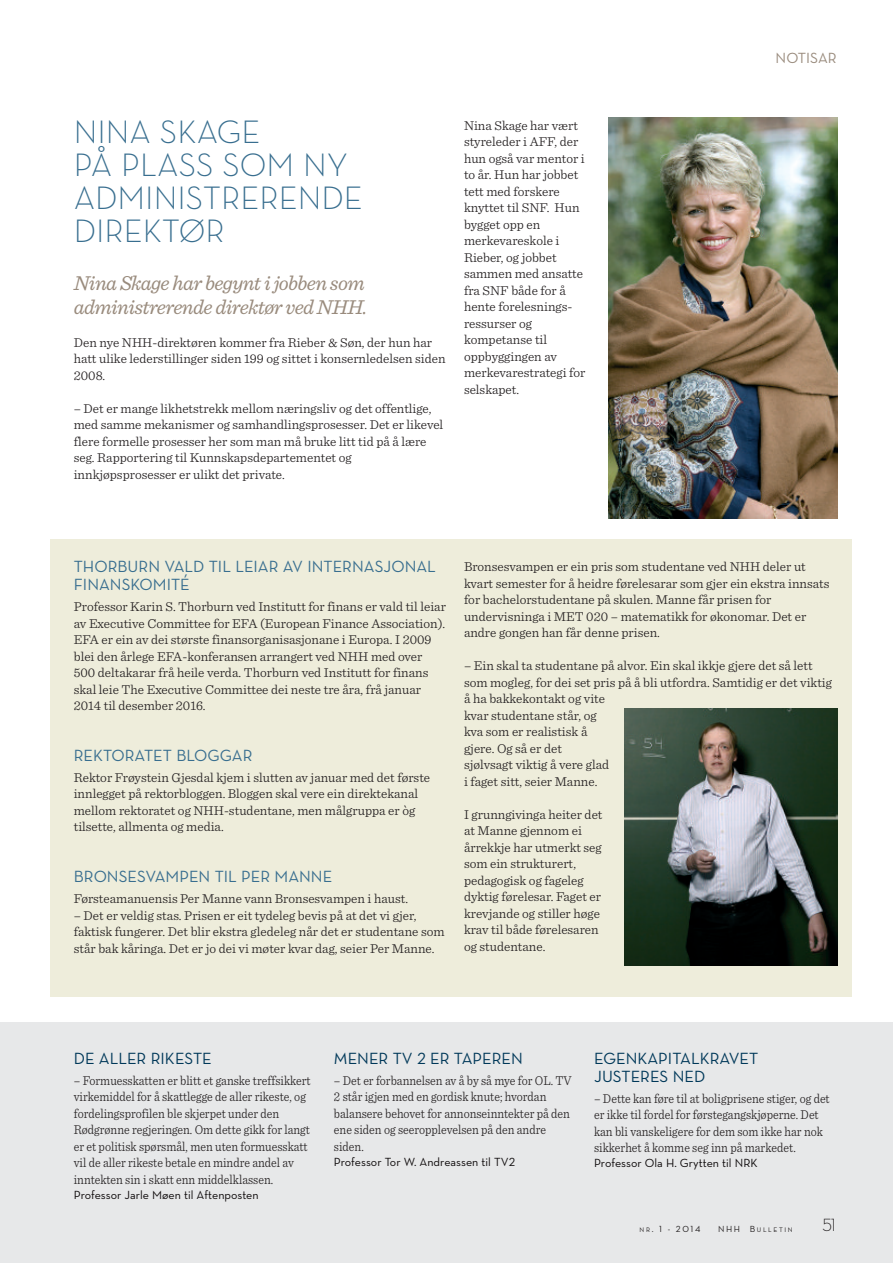
<style>
.page{position:relative;width:893px;height:1263px;background:#fff}
.page>*{position:absolute;margin:0;border:0;box-sizing:border-box;transform-origin:0 0}
.t1{font:300 33px/33px "Neutraface Text";color:#386e8f}
.t2{font:italic 21px/24px "Sentinel";letter-spacing:-.03em;color:#998b7d}
.t3{font:300 18px "Neutraface Text";color:#231f20}
.t4{font:16.5px/18px "Neutraface Text";color:#386e8f}
.t5{font:16.5px/18px "Neutraface Text Book Alt";color:#003859}
.t6{font:15px "Neutraface Text";color:#998b7d}
.t7{font:300 13.5px/16.5px "Sentinel";color:#231f20}
.t8{font:300 13.5px/16.5px "Sentinel";color:#231f20;scale:.9 1}
.t9{font:12px "Neutraface Text";color:#0d090a}
.t10{font:9px "Neutraface Text Book Alt";color:#231f20}
.t11{font:6.75px "Neutraface Text Book Alt";letter-spacing:.245em;color:#231f20}
.s1{font-size:6.75px}
.s2{font-size:9px}
</style>
<div class="page">
<div style="left:0;top:1022px;width:893px;height:241px;background:#e7e8e9"></div>
<div style="left:50px;top:539px;width:801px;height:458px;background:#eeeddb"></div>
<img style="left:609px;top:117px;width:229px;height:401px">
<img style="left:625px;top:709px;width:213px;height:256px">
<h1 class="t1" style="left:74px;top:115px;width:290px">NINA SKAGE<br>PÅ PLASS SOM NY<br>ADMINISTRERENDE<br>DIREKTØR</h1>
<h2 class="t2" style="left:74px;top:272px;width:295px">Nina Skage har begynt i jobben som administrerende direktør ved NHH.</h2>
<p class="t7" style="left:74px;top:335px;width:373px">Den nye NHH-direktøren kommer fra Rieber &amp; Søn, der hun har hatt ulike lederstillinger siden 199 og sittet i konsernledelsen siden<br>2008.</p>
<p class="t7" style="left:74px;top:401px;width:371px">– Det er mange likhetstrekk mellom næringsliv og det offentlige, med samme mekanismer og samhandlingsprosesser. Det er likevel flere formelle prosesser her som man må bruke litt tid på å lære seg. Rapportering til Kunnskapsdepartementet og innkjøpsprosesser er ulikt det private.</p>
<p class="t7" style="left:464px;top:118px;width:123px">Nina Skage har vært styreleder i AFF, der hun også var mentor i to år. Hun har jobbet tett med forskere knyttet til SNF. Hun bygget opp en merkevareskole i<br>Rieber, og jobbet sammen med ansatte fra SNF både for å hente forelesnings&shy;ressurser og kompetanse til oppbyggingen av merkevarestrategi for selskapet.</p>
<p class="t6" style="left:776px;top:49px;width:63px">NOTISAR</p>
<p class="t4" style="left:74px;top:558px;width:364px">THORBURN VALD TIL LEIAR AV INTERNASJONAL<br>FINANSKOMITÉ</p>
<p class="t7" style="left:74px;top:599px;width:374px">Professor Karin S. Thorburn ved Institutt for finans er vald til leiar av Executive Committee for EFA (European Finance Association).<br>EFA er ein av dei største finansorganisasjonane i Europa. I 2009 blei den årlege EFA-konferansen arrangert ved NHH med over 500 deltakarar frå heile verda. Thorburn ved Institutt for finans skal leie The Executive Committee dei neste tre åra, frå januar 2014 til desember 2016.</p>
<p class="t4" style="left:74px;top:746px;width:180px">REKTORATET BLOGGAR</p>
<p class="t7" style="left:74px;top:770px;width:358px">Rektor Frøystein Gjesdal kjem i slutten av januar med det første innlegget på rektorbloggen. Bloggen skal vere ein direktekanal mellom rektoratet og NHH-studentane, men målgruppa er òg tilsette, allmenta og media.</p>
<p class="t4" style="left:74px;top:868px;width:260px">BRONSESVAMPEN TIL PER MANNE</p>
<p class="t7" style="left:74px;top:891px;width:336px">Førsteamanuensis Per Manne vann Bronsesvampen i haust.</p>
<p class="t7" style="left:74px;top:908px;width:372px">– Det er veldig stas. Prisen er eit tydeleg bevis på at det vi gjer, faktisk fungerer. Det blir ekstra gledeleg når det er studentane som står bak kåringa. Det er jo dei vi møter kvar dag, seier Per Manne.</p>
<p class="t7" style="left:464px;top:559px;width:367px">Bronsesvampen er ein pris som studentane ved NHH deler ut kvart semester for å heidre førelesarar som gjer ein ekstra innsats for bachelorstudentane på skulen. Manne får prisen for undervisninga i MET 020 – matematikk for økonomar. Det er andre gongen han får denne prisen.</p>
<p class="t7" style="left:464px;top:658px;width:370px">– Ein skal ta studentane på alvor. Ein skal ikkje gjere det så lett som mogleg, for dei set pris på å bli utfordra. Samtidig er det viktig å ha bakkekontakt og vite<br>kvar studentane står, og<br>kva som er realistisk å<br>gjere. Og så er det<br>sjølvsagt viktig å vere glad<br>i faget sitt, seier Manne.</p>
<p class="t7" style="left:464px;top:807px;width:140px">I grunngivinga heiter det at Manne gjennom ei årrekkje har utmerkt seg som ein strukturert, pedagogisk og fageleg dyktig førelesar. Faget er krevjande og stiller høge krav til både førelesaren og studentane.</p>
<p class="t5" style="left:74px;top:1049px;width:140px">DE ALLER RIKESTE</p>
<p class="t8" style="left:74px;top:1073px;width:265px">– Formuesskatten er blitt et ganske treffsikkert virkemiddel for å skattlegge de aller rikeste, og fordelingsprofilen ble skjerpet under den Rødgrønne regjeringen. Om dette gikk for langt er et politisk spørsmål, men uten formuesskatt vil de aller rikeste betale en mindre andel av inntekten sin i skatt enn middelklassen.</p>
<p class="t9" style="left:74px;top:1187px;width:186px">Professor Jarle Møen til Aftenposten</p>
<p class="t5" style="left:334px;top:1049px;width:190px">MENER TV 2 ER TAPEREN</p>
<p class="t8" style="left:334px;top:1073px;width:266px">– Det er forbannelsen av å by så mye for OL. TV 2 står igjen med en gordisk knute; hvordan balansere behovet for annonseinntekter på den ene siden og seeropplevelsen på den andre siden.</p>
<p class="t9" style="left:334px;top:1154px;width:183px">Professor Tor W. Andreassen til TV2</p>
<p class="t5" style="left:594px;top:1049px;width:166px">EGENKAPITALKRAVET<br>JUSTERES NED</p>
<p class="t8" style="left:594px;top:1091px;width:263px">– Dette kan føre til at boligprisene stiger, og det er ikke til fordel for førstegangskjøperne. Det kan bli vanskeligere for dem som ikke har nok sikkerhet å komme seg inn på markedet.</p>
<p class="t9" style="left:594px;top:1156px;width:165px">Professor Ola H. Grytten til NRK</p>
<p class="t10" style="left:640px;top:1224px;width:62px"><span class="s1">NR</span>. 1 - 2014</p>
<p class="t11" style="left:718px;top:1226px;width:76px"><span class="s2">NHH B</span>ULLETIN</p>
<h3 class="t3" style="left:823px;top:1214px;width:15px">51</h3>
</div>
